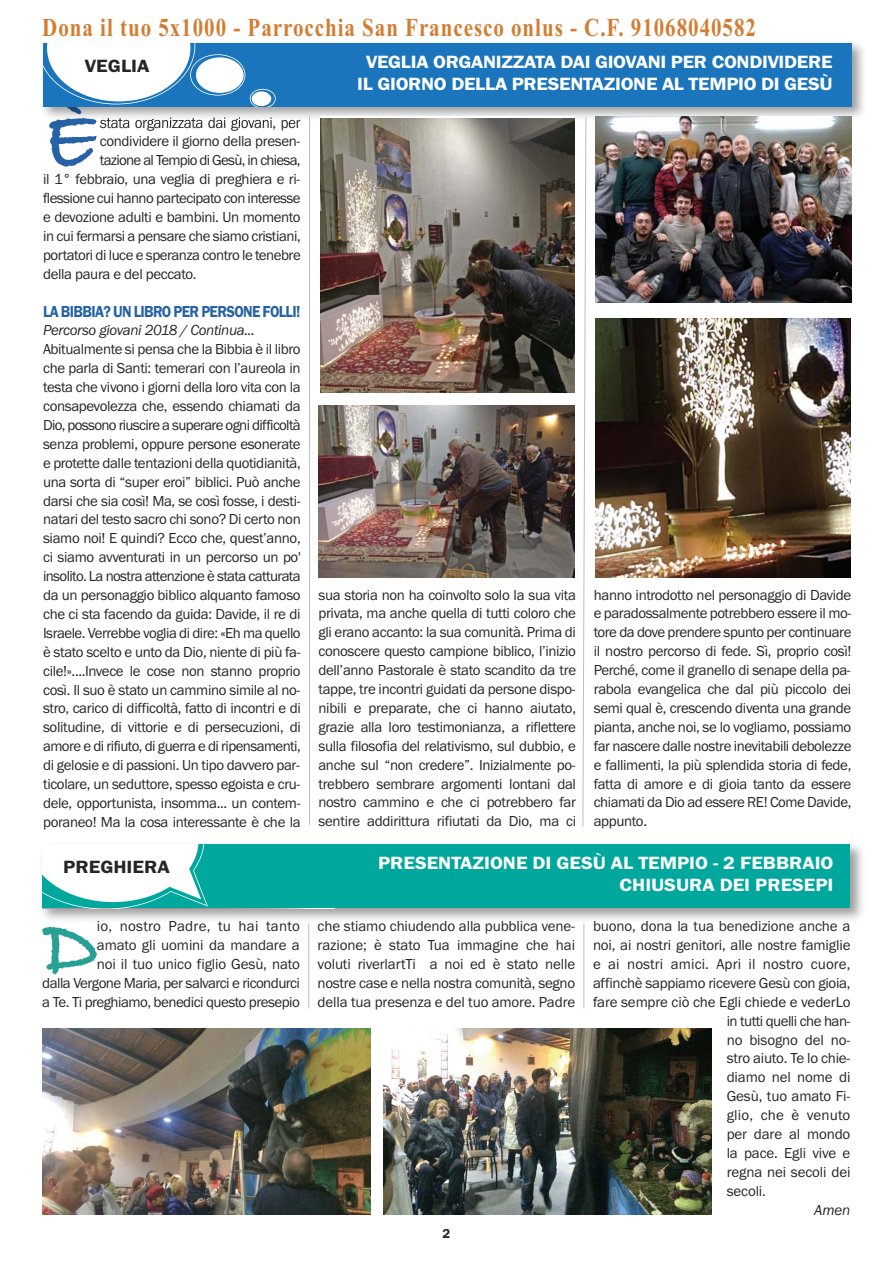
<style>
.page{position:relative;width:893px;height:1263px;background:#fff}
.page>*{position:absolute;margin:0;border:0;box-sizing:border-box;transform-origin:0 0}
.t1{font:700 88.05px "Bradley Hand ITCTT";color:#2662a5}
.t2{font:700 88.05px "Bradley Hand ITCTT";color:#28a195}
.t3{font:700 25.8px "Times New Roman";letter-spacing:.045em;color:#d37d32;scale:.81 1}
.t4{font:600 18.3px/22px "Franklin Gothic";letter-spacing:-.015em;color:#fff;text-align:right;scale:1.1 1}
.t5{font:600 18.3px "Franklin Gothic";color:#272526;scale:1.11 1}
.t6{font:600 16.5px "Franklin Gothic";letter-spacing:-.045em;color:#2662a5;scale:.9 1}
.t7{font:15px/18.9px "Franklin Gothic";letter-spacing:-.025em;color:#272526;text-align:justify}
.t8{font:italic 15px "Franklin Gothic";letter-spacing:-.025em;color:#272526}
.t9{font:15px "Franklin Gothic";letter-spacing:.005em;color:#272526}
.t10{font:15px "Franklin Gothic";letter-spacing:-.05em;color:#272526}
.t11{font:15px "Franklin Gothic";letter-spacing:.01em;color:#272526}
.t12{font:600 13.5px "Franklin Gothic";color:#272526}
</style>
<div class="page">
<img style="left:42px;top:845px;width:821px;height:83px">
<div style="left:42px;top:844px;width:808px;height:64px;background:#00a79d"></div>
<svg style="left:42px;top:844px;width:166px;height:64px"></svg>
<img style="left:43px;top:43px;width:821px;height:83px">
<img style="left:49px;top:106px;width:47px;height:20px">
<img style="left:100px;top:118px;width:60px;height:8px">
<div style="left:43px;top:43px;width:808px;height:63px;background:#1b75bc"></div>
<svg style="left:43px;top:43px;width:233px;height:63px"></svg>
<hr style="left:309px;top:116px;width:1px;height:709px;background:#bebebe">
<svg style="left:582px;top:116px;width:5px;height:711px"></svg>
<img style="left:320px;top:118px;width:255px;height:274px">
<img style="left:595px;top:318px;width:255px;height:259px">
<img style="left:596px;top:116px;width:255px;height:187px">
<img style="left:319px;top:405px;width:256px;height:172px">
<hr style="left:308px;top:923px;width:1px;height:85px;background:#bebebe">
<hr style="left:583px;top:923px;width:1px;height:85px;background:#bebebe">
<img style="left:42px;top:1028px;width:329px;height:187px">
<img style="left:383px;top:1028px;width:328px;height:187px">
<h2 class="t3" style="left:42px;top:12px;width:883px">Dona il tuo 5x1000 - Parrocchia San Francesco onlus - C.F. 91068040582</h2>
<p class="t5" style="left:85px;top:60px;width:60px">VEGLIA</p>
<h1 class="t1" style="left:43px;top:83px;width:56px">È</h1>
<p class="t7" style="left:100px;top:114px;width:202px">stata organizzata dai giovani, per</p>
<p class="t7" style="left:100px;top:133px;width:202px">condividere il giorno della presen-</p>
<p class="t10" style="left:100px;top:155px;width:202px">tazione al Tempio di Gesù, in chiesa,</p>
<p class="t7" style="left:43px;top:171px;width:259px">il 1° febbraio, una veglia di preghiera e ri-</p>
<p class="t7" style="left:43px;top:190px;width:259px">flessione cui hanno partecipato con interesse</p>
<p class="t7" style="left:43px;top:209px;width:259px">e devozione adulti e bambini. Un momento</p>
<p class="t7" style="left:43px;top:228px;width:259px">in cui fermarsi a pensare che siamo cristiani,</p>
<p class="t7" style="left:43px;top:247px;width:259px">portatori di luce e speranza contro le tenebre</p>
<p class="t7" style="left:43px;top:265px;width:155px">della paura e del peccato.</p>
<p class="t6" style="left:43px;top:305px;width:287px">LA BIBBIA? UN LIBRO PER PERSONE FOLLI!</p>
<p class="t8" style="left:43px;top:325px;width:213px">Percorso giovani 2018 / Continua...</p>
<p class="t7" style="left:43px;top:341px;width:259px">Abitualmente si pensa che la Bibbia è il libro che parla di Santi: temerari con l’aureola in testa che vivono i giorni della loro vita con la consapevolezza che, essendo chiamati da Dio, possono riuscire a superare ogni difficoltà senza problemi, oppure persone esonerate e protette dalle tentazioni della quotidianità, una sorta di “super eroi” biblici. Può anche darsi che sia così! Ma, se così fosse, i desti&shy;natari del testo sacro chi sono? Di certo non siamo noi! E quindi? Ecco che, quest’anno, ci siamo avventurati in un percorso un po' insolito. La nostra attenzione è stata catturata da un personaggio biblico alquanto famoso che ci sta facendo da guida: Davide, il re di Israele. Verrebbe voglia di dire: «Eh ma quello è stato scelto e unto da Dio, niente di più fa&shy;cile!»....Invece le cose non stanno proprio così. Il suo è stato un cammino simile al no&shy;stro, carico di difficoltà, fatto di incontri e di solitudine, di vittorie e di persecuzioni, di amore e di rifiuto, di guerra e di ripensamenti, di gelosie e di passioni. Un tipo davvero par&shy;ticolare, un seduttore, spesso egoista e cru&shy;dele, opportunista, insomma... un contem&shy;poraneo! Ma la cosa interessante è che la</p>
<p class="t4" style="left:357px;top:52px;width:434px;text-align:center">VEGLIA ORGANIZZATA DAI GIOVANI PER CONDIVIDERE<br>IL GIORNO DELLA PRESENTAZIONE AL TEMPIO DI GESÙ</p>
<p class="t7" style="left:318px;top:586px;width:259px">sua storia non ha coinvolto solo la sua vita privata, ma anche quella di tutti coloro che gli erano accanto: la sua comunità. Prima di conoscere questo campione biblico, l’inizio dell’anno Pastorale è stato scandito da tre tappe, tre incontri guidati da persone dispo&shy;nibili e preparate, che ci hanno aiutato, grazie alla loro testimonianza, a riflettere sulla filosofia del relativismo, sul dubbio, e anche sul “non credere”. Inizialmente po&shy;trebbero sembrare argomenti lontani dal nostro cammino e che ci potrebbero far sentire addirittura rifiutati da Dio, ma ci</p>
<p class="t7" style="left:594px;top:586px;width:259px">hanno introdotto nel personaggio di Davide e paradossalmente potrebbero essere il mo&shy;tore da dove prendere spunto per continuare il nostro percorso di fede. Sì, proprio così!<br>Perché, come il granello di senape della pa&shy;rabola evangelica che dal più piccolo dei semi qual è, crescendo diventa una grande pianta, anche noi, se lo vogliamo, possiamo far nascere dalle nostre inevitabili debolezze e fallimenti, la più splendida storia di fede, fatta di amore e di gioia tanto da essere chiamati da Dio ad essere RE! Come Davide, appunto.</p>
<p class="t5" style="left:63px;top:860px;width:98px">PREGHIERA</p>
<p class="t4" style="left:378px;top:854px;width:415px">PRESENTAZIONE DI GESÙ AL TEMPIO - 2 FEBBRAIO<br>CHIUSURA DEI PRESEPI</p>
<p class="t7" style="left:42px;top:918px;width:259px;text-align:right">io, nostro Padre, tu hai tanto<br>amato gli uomini da mandare a<br>noi il tuo unico figlio Gesù, nato<br>dalla Vergone Maria, per salvarci e ricondurci a Te. Ti preghiamo, benedici questo presepio</p>
<p class="t7" style="left:318px;top:918px;width:259px">che stiamo chiudendo alla pubblica vene&shy;razione; è stato Tua immagine che hai voluti riverlartTi a noi ed è stato nelle nostre case e nella nostra comunità, segno della tua presenza e del tuo amore. Padre</p>
<p class="t7" style="left:593px;top:918px;width:259px">buono, dona la tua benedizione anche a</p>
<h1 class="t2" style="left:42px;top:890px;width:58px">D</h1>
<p class="t7" style="left:593px;top:937px;width:259px">noi, ai nostri genitori, alle nostre famiglie</p>
<p class="t9" style="left:593px;top:959px;width:259px">e ai nostri amici. Apri il nostro cuore,</p>
<p class="t7" style="left:593px;top:975px;width:259px">affinchè sappiamo ricevere Gesù con gioia,</p>
<p class="t7" style="left:593px;top:993px;width:259px">fare sempre ciò che Egli chiede e vederLo</p>
<p class="t7" style="left:727px;top:1012px;width:125px">in tutti quelli che han-</p>
<p class="t7" style="left:727px;top:1031px;width:125px">no bisogno del no-</p>
<p class="t7" style="left:727px;top:1050px;width:125px">stro aiuto. Te lo chie-</p>
<p class="t7" style="left:727px;top:1069px;width:125px">diamo nel nome di</p>
<p class="t7" style="left:727px;top:1088px;width:125px">Gesù, tuo amato Fi-</p>
<p class="t11" style="left:727px;top:1110px;width:125px">glio, che è venuto</p>
<p class="t7" style="left:727px;top:1126px;width:125px">per dare al mondo</p>
<p class="t7" style="left:727px;top:1145px;width:125px">la pace. Egli vive e</p>
<p class="t7" style="left:727px;top:1164px;width:125px">regna nei secoli dei</p>
<p class="t7" style="left:727px;top:1182px;width:41px">secoli.</p>
<p class="t8" style="left:814px;top:1205px;width:38px">Amen</p>
<p class="t12" style="left:442px;top:1229px;width:9px">2</p>
</div>
